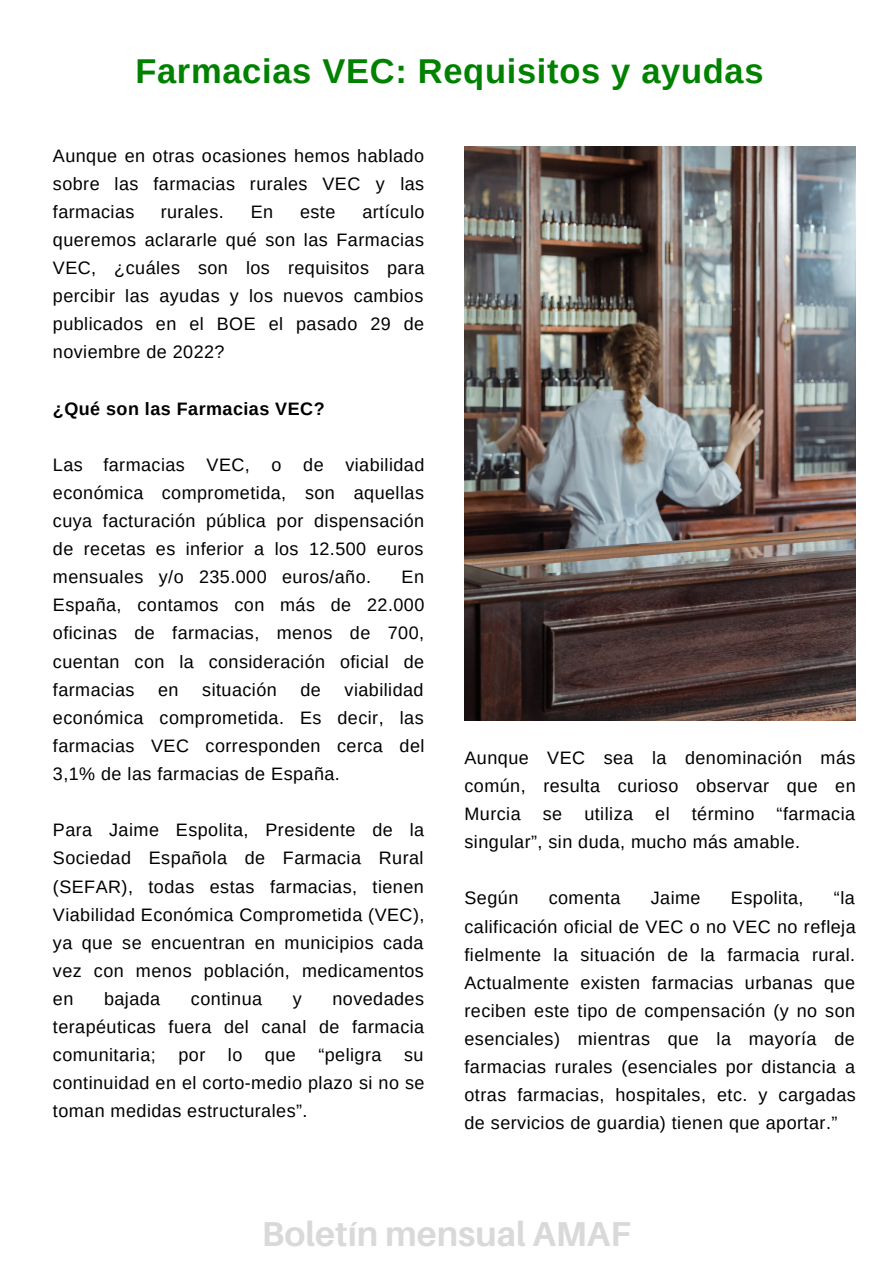
<style>
.page{position:relative;width:893px;height:1264px;background:#fff}
.page>*{position:absolute;margin:0;border:0;box-sizing:border-box;transform-origin:0 0}
.t1{font:700 34.65px "Aileron";color:#d9d9d9}
.t2{font:700 34.5px "Arimo";letter-spacing:.02em;color:#008100}
.t3{font:18px/28px "Arimo";letter-spacing:.025em;color:#000;text-align:justify}
.t4{font:700 18px "Arimo";letter-spacing:.025em;color:#000}
</style>
<div class="page">
<img style="left:464px;top:146px;width:391px;height:574px">
<h2 class="t2" style="left:135px;top:52px;width:629px">Farmacias VEC: Requisitos y ayudas</h2>
<p class="t3" style="left:53px;top:141px;width:373px">Aunque en otras ocasiones hemos hablado sobre las farmacias rurales VEC y las farmacias</p>
<p class="t3" style="left:53px;top:197px;width:373px;text-indent:309px">artículo queremos aclararle qué son las Farmacias VEC, ¿cuáles son los requisitos para percibir las ayudas y los nuevos cambios publicados en el BOE el pasado 29 de noviembre de 2022?</p>
<p class="t3" style="left:161px;top:197px;width:65px">rurales.</p>
<p class="t3" style="left:251px;top:197px;width:24px">En</p>
<p class="t3" style="left:300px;top:197px;width:37px">este</p>
<p class="t4" style="left:53px;top:398px;width:273px">¿Qué son las Farmacias VEC?</p>
<p class="t3" style="left:53px;top:450px;width:373px">Las farmacias VEC, o de viabilidad económica comprometida, son aquellas cuya facturación pública por dispensación de recetas es inferior a los 12.500 euros mensuales y/o 235.000 euros/año.</p>
<p class="t3" style="left:53px;top:563px;width:373px;text-indent:348px">En España, contamos con más de 22.000 oficinas de farmacias, menos de 700, cuentan con la consideración oficial de farmacias</p>
<p class="t3" style="left:158px;top:675px;width:22px">en</p>
<p class="t3" style="left:202px;top:675px;width:76px">situación</p>
<p class="t3" style="left:300px;top:675px;width:22px">de</p>
<p class="t3" style="left:53px;top:675px;width:373px;text-indent:291px">viabilidad económica comprometida. Es decir, las farmacias VEC corresponden cerca del 3,1% de las farmacias de España.</p>
<p class="t3" style="left:53px;top:816px;width:373px">Para Jaime Espolita, Presidente de la Sociedad Española de Farmacia Rural (SEFAR), todas estas farmacias, tienen Viabilidad Económica Comprometida (VEC), ya que se encuentran en municipios cada vez con menos población, medicamentos en</p>
<p class="t3" style="left:53px;top:984px;width:373px;text-indent:279px">novedades terapéuticas fuera del canal de farmacia comunitaria;</p>
<p class="t3" style="left:104px;top:984px;width:58px">bajada</p>
<p class="t3" style="left:191px;top:984px;width:73px">continua</p>
<p class="t3" style="left:293px;top:984px;width:10px">y</p>
<p class="t3" style="left:178px;top:1040px;width:28px">por</p>
<p class="t3" style="left:228px;top:1040px;width:16px">lo</p>
<p class="t3" style="left:265px;top:1040px;width:32px">que</p>
<p class="t3" style="left:318px;top:1040px;width:65px">“peligra</p>
<p class="t3" style="left:53px;top:1040px;width:373px;text-indent:351px">su continuidad en el corto-medio plazo si no se toman medidas estructurales”.</p>
<p class="t3" style="left:464px;top:743px;width:392px">Aunque VEC sea la denominación más común, resulta curioso observar que en Murcia se utiliza el término “farmacia singular”, sin duda, mucho más amable.</p>
<p class="t3" style="left:464px;top:884px;width:55px">Según</p>
<p class="t3" style="left:548px;top:884px;width:73px">comenta</p>
<p class="t3" style="left:650px;top:884px;width:51px">Jaime</p>
<p class="t3" style="left:731px;top:884px;width:74px">Espolita,</p>
<p class="t3" style="left:464px;top:884px;width:393px;text-indent:369px">“la calificación oficial de VEC o no VEC no refleja fielmente la situación de la farmacia rural.<br>Actualmente existen farmacias urbanas que reciben este tipo de compensación (y no son esenciales) mientras que la mayoría de farmacias rurales (esenciales por distancia a otras farmacias, hospitales, etc. y cargadas de servicios de guardia) tienen que aportar.”</p>
<h1 class="t1" style="left:262px;top:1212px;width:370px">Boletín mensual AMAF</h1>
</div>
